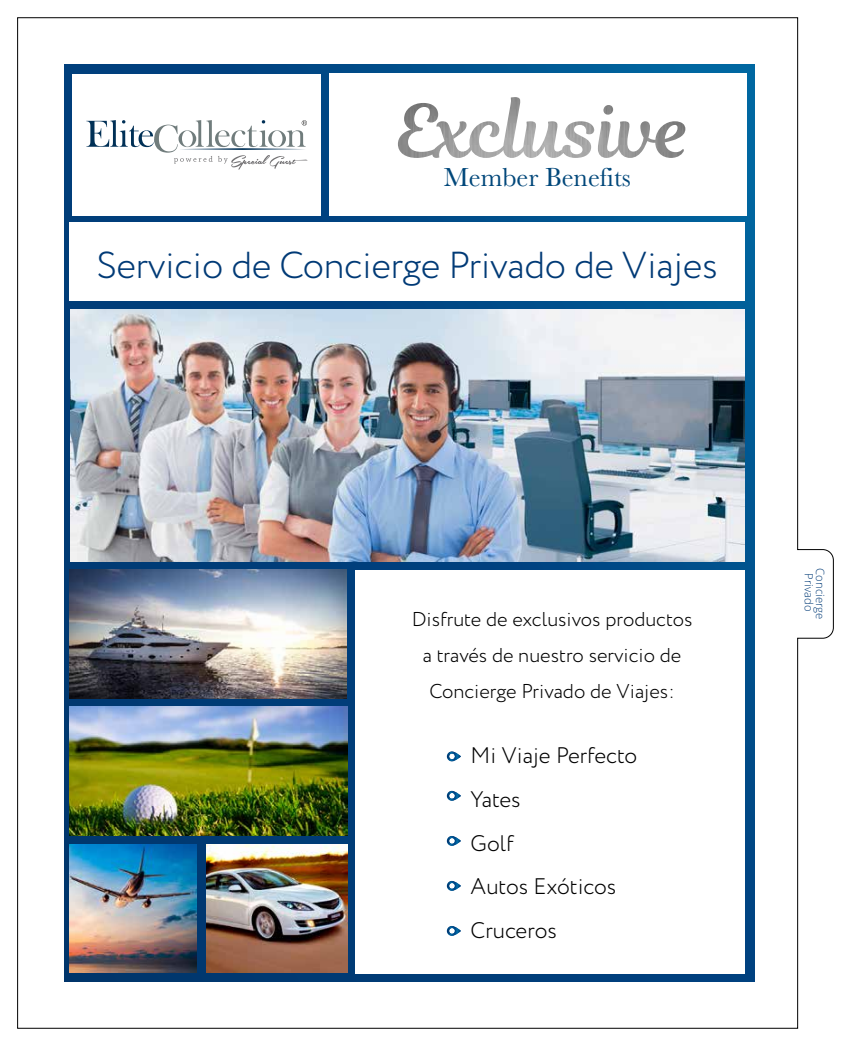
<style>
.page{position:relative;width:851px;height:1046px;background:#fff}
.page>*{position:absolute;margin:0;border:0;box-sizing:border-box;transform-origin:0 0}
.t1{font:300 37.5px "Circe";letter-spacing:-.01em;color:#003a76}
.t2{font:27.12px "Baskerville";color:#00477a}
.t3{font:300 22.5px/43.8px "Circe";color:#000}
.t4{font:300 20px/35.8px "Circe";color:#000;text-align:center}
.t5{font:300 11.25px/11.2px "Open Sans";color:#003a76;text-align:center}
</style>
<div class="page">
<img style="left:17px;top:18px;width:816px;height:1010px">
<h2 class="t2" style="left:443px;top:160px;width:189px">Member Benefits</h2>
<h1 class="t1" style="left:96px;top:241px;width:622px">Servicio de Concierge Privado de Viajes</h1>
<p class="t4" style="left:411px;top:602px;width:282px">Disfrute de exclusivos productos a través de nuestro servicio de<br>Concierge Privado de Viajes:</p>
<p class="t3" style="left:470px;top:733px;width:168px">Mi Viaje Perfecto<br>Yates<br>Golf<br>Autos Exóticos<br>Cruceros</p>
<p class="t5" style="left:826px;top:568px;width:52px;rotate:90deg">Concierge<br>Privado</p>
</div>
